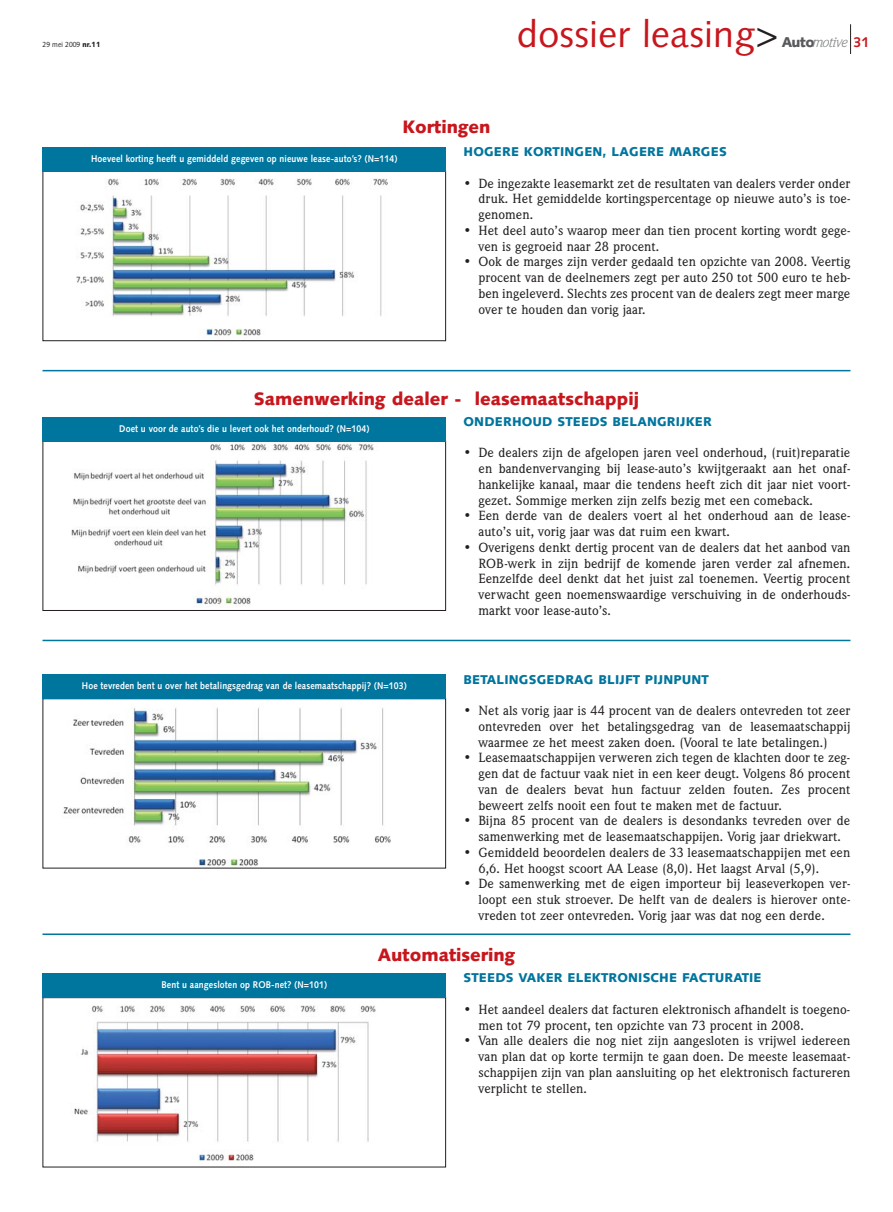
<style>
.page{position:relative;width:893px;height:1212px;background:#fff}
.page>*{position:absolute;margin:0;border:0;box-sizing:border-box;transform-origin:0 0}
.t1{font:37.5px "Syntax";letter-spacing:.01em;color:#c8161d}
.t2{font:900 18px "Syntax";color:#c8161d}
.t3{font:italic 14.7px "Weidemann IT Cby BT";letter-spacing:-.04em;color:#808285}
.t4{font:500 13.5px/15.8px "Weidemann IT Cby BT";color:#231f20;text-align:justify}
.t5{font:900 12.75px "Syntax";letter-spacing:.015em;color:#00759e}
.t6{font:700 9.75px "Syntax";letter-spacing:.01em;color:#fff;scale:.9 1}
.t7{font:7.5px "Syntax";letter-spacing:.01em;color:#231f20;scale:.9 1}
.s1{font-weight:900}
.s2{color:#231f20}
.s3{font-family:"Syntax";font-weight:900;font-style:normal;font-size:14.25px;color:#58595b}
.s4{font-family:"Syntax";font-weight:700;font-style:normal;font-size:14.25px;color:#c8161d}
</style>
<div class="page">
<hr style="left:43px;top:370px;width:807px;height:1px;background:#00759e">
<hr style="left:43px;top:640px;width:807px;height:1px;background:#00759e">
<img style="left:76px;top:178px;width:312px;height:159px">
<div style="left:43px;top:171px;width:403px;height:170px;border:1px solid #231f20"></div>
<div style="left:43px;top:147px;width:403px;height:25px;background:#00759e"></div>
<img style="left:71px;top:443px;width:303px;height:163px">
<div style="left:43px;top:441px;width:403px;height:170px;border:1px solid #231f20"></div>
<div style="left:43px;top:417px;width:403px;height:25px;background:#00759e"></div>
<img style="left:63px;top:708px;width:328px;height:158px">
<div style="left:43px;top:674px;width:403px;height:25px;background:#00759e"></div>
<hr style="left:43px;top:933px;width:807px;height:2px;background:#00759e">
<img style="left:74px;top:1005px;width:302px;height:156px">
<div style="left:43px;top:973px;width:403px;height:25px;background:#00759e"></div>
<hr style="left:850px;top:24px;width:1px;height:30px;background:#231f20">
<p class="t7" style="left:43px;top:42px;width:66px">29 mei 2009 <span class="s1">nr.11</span></p>
<p class="t2" style="left:402px;top:119px;width:89px">Kortingen</p>
<p class="t1" style="left:517px;top:19px;width:263px">dossier leasing<span class="s2">&gt;</span></p>
<p class="t3" style="left:782px;top:37px;width:89px"><span class="s3">Auto</span>motive <span class="s4">31</span></p>
<p class="t6" style="left:91px;top:154px;width:342px">Hoeveel korting heeft u gemiddeld gegeven op nieuwe lease-auto’s? (N=114)</p>
<p class="t5" style="left:463px;top:147px;width:265px">HOGERE KORTINGEN, LAGERE MARGES</p>
<p class="t4" style="left:478px;top:176px;width:373px;text-indent:-15px">• De ingezakte leasemarkt zet de resultaten van dealers verder onder druk. Het gemiddelde kortingspercentage op nieuwe auto’s is toe&shy;genomen.</p>
<p class="t4" style="left:478px;top:224px;width:373px;text-indent:-15px">• Het deel auto’s waarop meer dan tien procent korting wordt gege&shy;ven is gegroeid naar 28 procent.</p>
<p class="t4" style="left:478px;top:255px;width:373px;text-indent:-15px">• Ook de marges zijn verder gedaald ten opzichte van 2008. Veertig procent van de deelnemers zegt per auto 250 tot 500 euro te heb&shy;ben ingeleverd. Slechts zes procent van de dealers zegt meer marge over te houden dan vorig jaar.</p>
<p class="t2" style="left:254px;top:391px;width:387px">Samenwerking dealer - leasemaatschappij</p>
<p class="t6" style="left:119px;top:424px;width:279px">Doet u voor de auto’s die u levert ook het onderhoud? (N=104)</p>
<p class="t6" style="left:82px;top:682px;width:362px">Hoe tevreden bent u over het betalingsgedrag van de leasemaatschappij? (N=103)</p>
<p class="t5" style="left:463px;top:416px;width:250px">ONDERHOUD STEEDS BELANGRIJKER</p>
<p class="t4" style="left:478px;top:446px;width:373px;text-indent:-15px">• De dealers zijn de afgelopen jaren veel onderhoud, (ruit)reparatie en bandenvervanging bij lease-auto’s kwijtgeraakt aan het onaf - hankelijke kanaal, maar die tendens heeft zich dit jaar niet voort&shy;gezet. Sommige merken zijn zelfs bezig met een comeback.</p>
<p class="t4" style="left:478px;top:509px;width:373px;text-indent:-15px">• Een derde van de dealers voert al het onderhoud aan de lease&shy;auto’s uit, vorig jaar was dat ruim een kwart.</p>
<p class="t4" style="left:478px;top:541px;width:373px;text-indent:-15px">• Overigens denkt dertig procent van de dealers dat het aanbod van ROB-werk in zijn bedrijf de komende jaren verder zal afnemen.<br>Eenzelfde deel denkt dat het juist zal toenemen. Veertig procent verwacht geen noemenswaardige verschuiving in de onderhouds&shy;markt voor lease-auto’s.</p>
<p class="t5" style="left:463px;top:674px;width:247px">BETALINGSGEDRAG BLIJFT PIJNPUNT</p>
<p class="t4" style="left:478px;top:704px;width:373px;text-indent:-15px">• Net als vorig jaar is 44 procent van de dealers ontevreden tot zeer ontevreden over het betalingsgedrag van de leasemaatschappij waarmee ze het meest zaken doen. (Vooral te late betalingen.)</p>
<p class="t4" style="left:478px;top:751px;width:373px;text-indent:-15px">• Leasemaatschappijen verweren zich tegen de klachten door te zeg&shy;gen dat de factuur vaak niet in een keer deugt. Volgens 86 procent van de dealers bevat hun factuur zelden fouten. Zes procent beweert zelfs nooit een fout te maken met de factuur.</p>
<p class="t4" style="left:463px;top:814px;width:388px;text-align:center">• Bijna 85 procent van de dealers is desondanks tevreden over de samenwerking met de leasemaatschappijen. Vorig jaar driekwart.</p>
<p class="t4" style="left:478px;top:845px;width:373px;text-indent:-15px">• Gemiddeld beoordelen dealers de 33 leasemaatschappijen met een<br>6,6. Het hoogst scoort AA Lease (8,0). Het laagst Arval (5,9).</p>
<p class="t4" style="left:478px;top:877px;width:373px;text-indent:-15px">• De samenwerking met de eigen importeur bij leaseverkopen ver&shy;loopt een stuk stroever. De helft van de dealers is hierover onte&shy;vreden tot zeer ontevreden. Vorig jaar was dat nog een derde.</p>
<p class="t6" style="left:162px;top:981px;width:185px">Bent u aangesloten op ROB-net? (N=101)</p>
<p class="t2" style="left:378px;top:948px;width:139px">Automatisering</p>
<p class="t5" style="left:463px;top:973px;width:300px">STEEDS VAKER ELEKTRONISCHE FACTURATIE</p>
<p class="t4" style="left:478px;top:1003px;width:373px;text-indent:-15px">• Het aandeel dealers dat facturen elektronisch afhandelt is toegeno&shy;men tot 79 procent, ten opzichte van 73 procent in 2008.</p>
<p class="t4" style="left:478px;top:1034px;width:373px;text-indent:-15px">• Van alle dealers die nog niet zijn aangesloten is vrijwel iedereen van plan dat op korte termijn te gaan doen. De meeste leasemaat&shy;schappijen zijn van plan aansluiting op het elektronisch factureren verplicht te stellen.</p>
</div>
